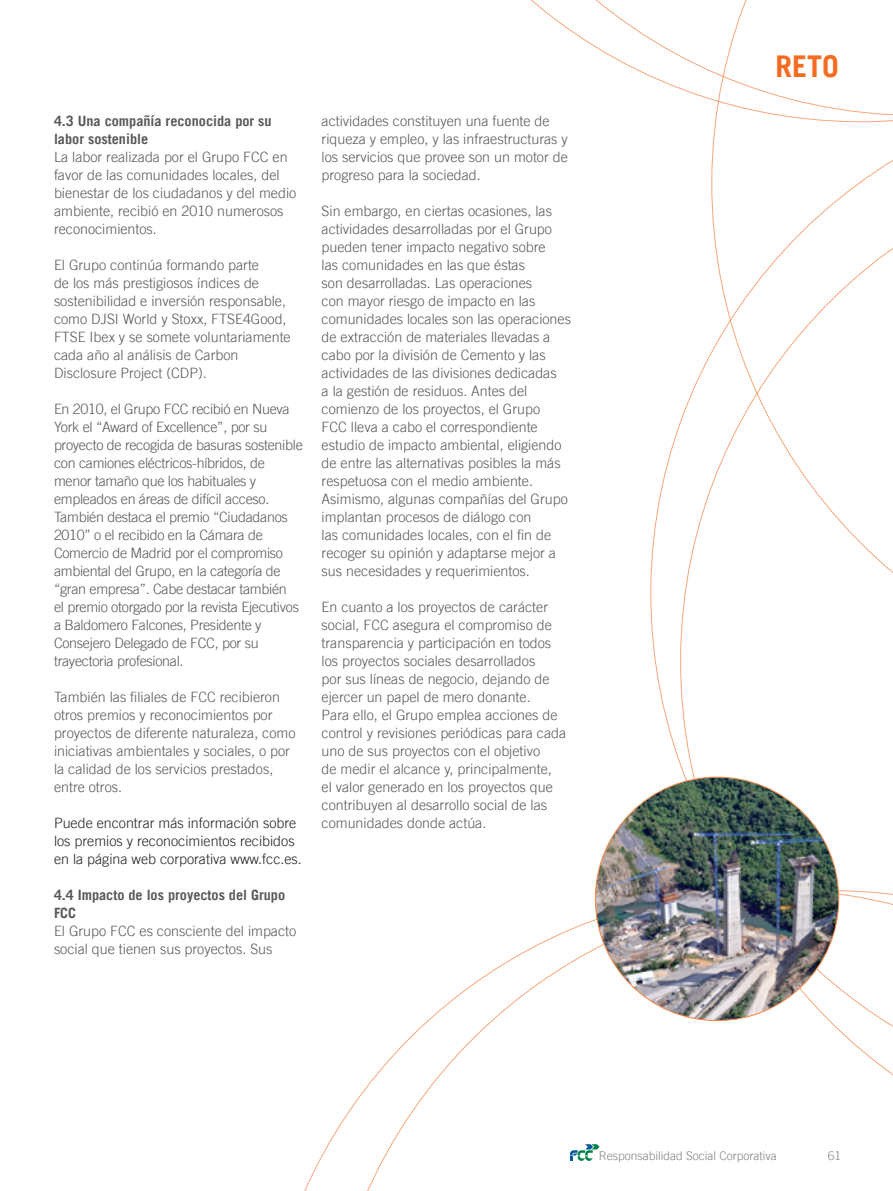
<style>
.page{position:relative;width:893px;height:1191px;background:#fff}
.page>*{position:absolute;margin:0;border:0;box-sizing:border-box;transform-origin:0 0}
.t1{font:700 30px "Trade Gothic LT";color:#f36c21}
.t2{font:300 14.25px/18px "Trade Gothic LT";color:#57585a}
.t3{font:300 14.25px/18px "Trade Gothic LT";letter-spacing:-.02em;color:#57585a}
.t4{font:300 14.25px/18px "Trade Gothic LT";color:#231f20}
.t5{font:700 14.25px/18px "Trade Gothic LT";color:#57585a}
.t6{font:300 12px "Trade Gothic LT";color:#808285}
</style>
<div class="page">
<svg style="left:530px;top:0;width:217px;height:84px"></svg>
<svg style="left:650px;top:84px;width:243px;height:803px"></svg>
<svg style="left:304px;top:890px;width:589px;height:301px"></svg>
<img style="left:595px;top:777px;width:244px;height:243px;border-radius:122px">
<p class="t5" style="left:54px;top:112px;width:219px">4.3 Una compañía reconocida por su labor sostenible</p>
<p class="t2" style="left:54px;top:148px;width:244px">La labor realizada por el Grupo FCC en favor de las comunidades locales, del bienestar de los ciudadanos y del medio ambiente, recibió en 2010 numerosos reconocimientos.</p>
<p class="t2" style="left:54px;top:256px;width:238px">El Grupo continúa formando parte<br>de los más prestigiosos índices de sostenibilidad e inversión responsable, como DJSI World y Stoxx, FTSE4Good, FTSE Ibex y se somete voluntariamente cada año al análisis de Carbon Disclosure Project (CDP).</p>
<p class="t3" style="left:54px;top:400px;width:250px">En 2010, el Grupo FCC recibió en Nueva York el “Award of Excellence”, por su proyecto de recogida de basuras sostenible con camiones eléctricos-híbridos, de menor tamaño que los habituales y empleados en áreas de difícil acceso.<br>También destaca el premio “Ciudadanos 2010” o el recibido en la Cámara de Comercio de Madrid por el compromiso ambiental del Grupo, en la categoría de “gran empresa”. Cabe destacar también<br>el premio otorgado por la revista Ejecutivos a Baldomero Falcones, Presidente y Consejero Delegado de FCC, por su trayectoria profesional.</p>
<p class="t2" style="left:54px;top:688px;width:243px">También las filiales de FCC recibieron otros premios y reconocimientos por proyectos de diferente naturaleza, como iniciativas ambientales y sociales, o por la calidad de los servicios prestados, entre otros.</p>
<p class="t4" style="left:54px;top:814px;width:249px">Puede encontrar más información sobre los premios y reconocimientos recibidos en la página web corporativa www.fcc.es.</p>
<p class="t5" style="left:54px;top:886px;width:233px">4.4 Impacto de los proyectos del Grupo<br>FCC</p>
<p class="t2" style="left:54px;top:922px;width:244px">El Grupo FCC es consciente del impacto social que tienen sus proyectos. Sus</p>
<p class="t2" style="left:322px;top:112px;width:248px">actividades constituyen una fuente de riqueza y empleo, y las infraestructuras y los servicios que provee son un motor de progreso para la sociedad.</p>
<p class="t2" style="left:322px;top:202px;width:251px">Sin embargo, en ciertas ocasiones, las actividades desarrolladas por el Grupo pueden tener impacto negativo sobre<br>las comunidades en las que éstas<br>son desarrolladas. Las operaciones<br>con mayor riesgo de impacto en las comunidades locales son las operaciones de extracción de materiales llevadas a cabo por la división de Cemento y las actividades de las divisiones dedicadas<br>a la gestión de residuos. Antes del comienzo de los proyectos, el Grupo<br>FCC lleva a cabo el correspondiente estudio de impacto ambiental, eligiendo de entre las alternativas posibles la más respetuosa con el medio ambiente.<br>Asimismo, algunas compañías del Grupo implantan procesos de diálogo con<br>las comunidades locales, con el fin de recoger su opinión y adaptarse mejor a sus necesidades y requerimientos.</p>
<p class="t2" style="left:322px;top:598px;width:246px">En cuanto a los proyectos de carácter social, FCC asegura el compromiso de transparencia y participación en todos los proyectos sociales desarrollados<br>por sus líneas de negocio, dejando de ejercer un papel de mero donante.<br>Para ello, el Grupo emplea acciones de control y revisiones periódicas para cada uno de sus proyectos con el objetivo<br>de medir el alcance y, principalmente,<br>el valor generado en los proyectos que contribuyen al desarrollo social de las comunidades donde actúa.</p>
<h1 class="t1" style="left:776px;top:47px;width:65px">RETO</h1>
<p class="t6" style="left:599px;top:1148px;width:180px">Responsabilidad Social Corporativa</p>
<p class="t6" style="left:828px;top:1148px;width:15px">61</p>
</div>
